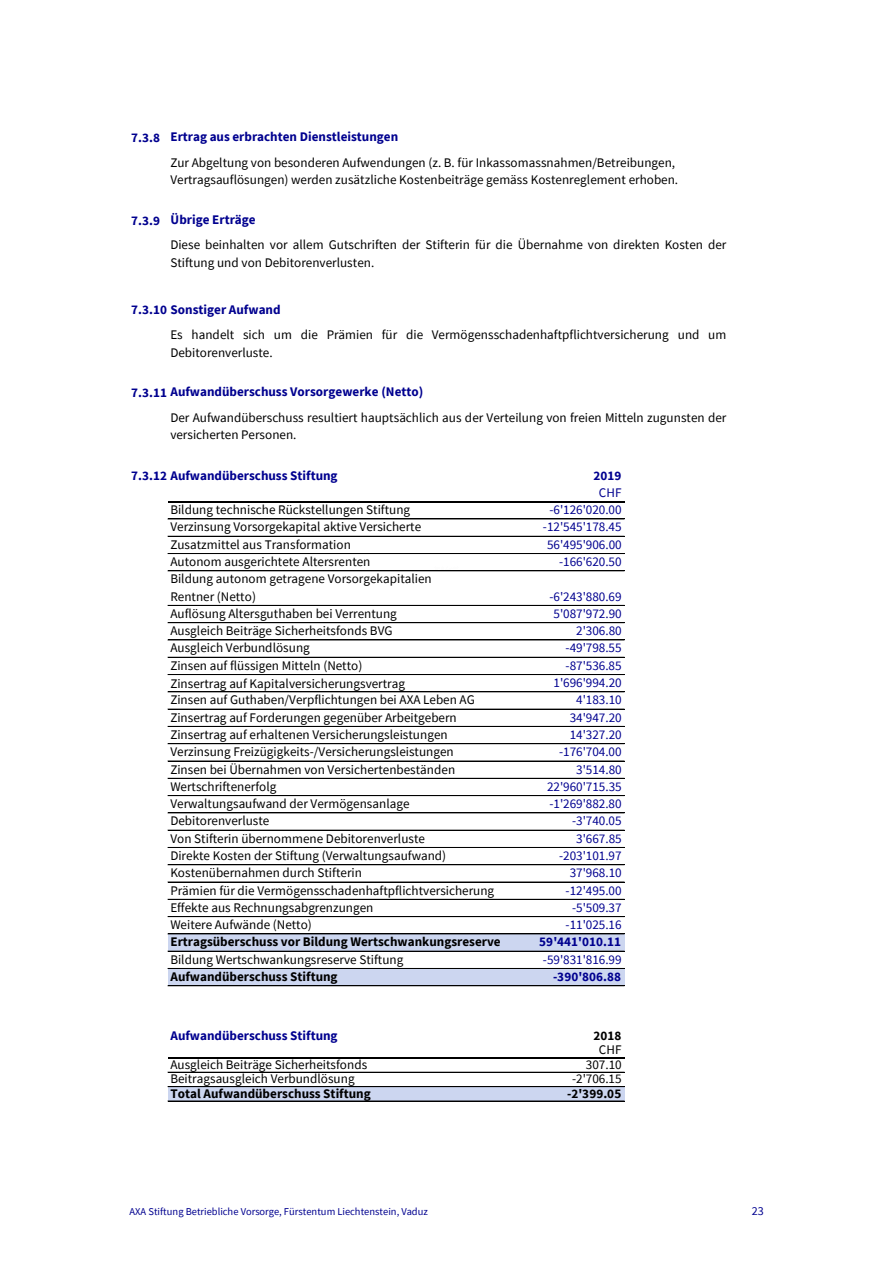
<style>
.page{position:relative;width:893px;height:1263px;background:#fff}
.page>*{position:absolute;margin:0;border:0;box-sizing:border-box;transform-origin:0 0}
.t1{font:13.2px/17.9px "Source Sans Pro";color:#000}
.t2{font:13.2px "Source Sans Pro";letter-spacing:-.005em;color:#00008f}
.t3{font:700 13.2px "Source Sans Pro";color:#00008f}
.t4{font:700 13.2px "Source Sans Pro";color:#000}
.t5{font:12px "Source Sans Pro";color:#00008f}
.t6{font:10.5px "Source Sans Pro";color:#00008f}
</style>
<div class="page">
<img style="left:193px;top:501px;width:432px;height:595px">
<div style="left:168px;top:933px;width:456px;height:18px;background:#ccd6f0"></div>
<div style="left:168px;top:968px;width:456px;height:17px;background:#ccd6f0"></div>
<div style="left:168px;top:1086px;width:456px;height:15px;background:#ccd6f0"></div>
<hr style="left:168px;top:501px;width:456px;height:1px;background:#000">
<hr style="left:168px;top:519px;width:456px;height:1px;background:#000">
<hr style="left:168px;top:536px;width:456px;height:1px;background:#000">
<hr style="left:168px;top:553px;width:456px;height:1px;background:#000">
<hr style="left:168px;top:570px;width:456px;height:1px;background:#000">
<hr style="left:168px;top:571px;width:456px;height:1px;background:#000">
<hr style="left:168px;top:605px;width:456px;height:1px;background:#000">
<hr style="left:168px;top:622px;width:456px;height:1px;background:#000">
<hr style="left:168px;top:639px;width:456px;height:1px;background:#000">
<hr style="left:168px;top:640px;width:456px;height:1px;background:#000">
<hr style="left:168px;top:657px;width:456px;height:1px;background:#000">
<hr style="left:168px;top:674px;width:456px;height:1px;background:#000">
<hr style="left:168px;top:691px;width:456px;height:1px;background:#000">
<hr style="left:168px;top:709px;width:456px;height:1px;background:#000">
<hr style="left:168px;top:726px;width:456px;height:1px;background:#000">
<hr style="left:168px;top:743px;width:456px;height:1px;background:#000">
<hr style="left:168px;top:760px;width:456px;height:1px;background:#000">
<hr style="left:168px;top:761px;width:456px;height:1px;background:#000">
<hr style="left:168px;top:778px;width:456px;height:1px;background:#000">
<hr style="left:168px;top:795px;width:456px;height:1px;background:#000">
<hr style="left:168px;top:812px;width:456px;height:1px;background:#000">
<hr style="left:168px;top:830px;width:456px;height:1px;background:#000">
<hr style="left:168px;top:847px;width:456px;height:1px;background:#000">
<hr style="left:168px;top:864px;width:456px;height:1px;background:#000">
<hr style="left:168px;top:881px;width:456px;height:1px;background:#000">
<hr style="left:168px;top:882px;width:456px;height:1px;background:#000">
<hr style="left:168px;top:899px;width:456px;height:1px;background:#000">
<hr style="left:168px;top:916px;width:456px;height:1px;background:#000">
<hr style="left:168px;top:933px;width:456px;height:1px;background:#000">
<hr style="left:168px;top:951px;width:456px;height:1px;background:#000">
<hr style="left:168px;top:968px;width:456px;height:1px;background:#000">
<hr style="left:168px;top:985px;width:456px;height:1px;background:#000">
<hr style="left:168px;top:1057px;width:456px;height:1px;background:#000">
<hr style="left:168px;top:1072px;width:456px;height:1px;background:#000">
<hr style="left:168px;top:1086px;width:456px;height:1px;background:#000">
<hr style="left:168px;top:1100px;width:456px;height:1px;background:#000">
<hr style="left:168px;top:1101px;width:456px;height:1px;background:#000">
<p class="t3" style="left:131px;top:129px;width:30px">7.3.8</p>
<p class="t3" style="left:131px;top:212px;width:30px">7.3.9</p>
<p class="t3" style="left:170px;top:128px;width:229px">Ertrag aus erbrachten Dienstleistungen</p>
<p class="t1" style="left:170px;top:153px;width:509px">Zur Abgeltung von besonderen Aufwendungen (z. B. für Inkassomassnahmen/Betreibungen,<br>Vertragsauflösungen) werden zusätzliche Kostenbeiträge gemäss Kostenreglement erhoben.</p>
<p class="t3" style="left:170px;top:211px;width:87px">Übrige Erträge</p>
<p class="t1" style="left:170px;top:236px;width:558px">Diese beinhalten vor allem Gutschriften der Stifterin für die Übernahme von direkten Kosten der<br>Stiftung und von Debitorenverlusten.</p>
<p class="t3" style="left:131px;top:300px;width:151px">7.3.10 Sonstiger Aufwand</p>
<p class="t1" style="left:170px;top:325px;width:557px">Es handelt sich um die Prämien für die Vermögensschadenhaftpflichtversicherung und um<br>Debitorenverluste.</p>
<p class="t3" style="left:131px;top:383px;width:294px">7.3.11 Aufwandüberschuss Vorsorgewerke (Netto)</p>
<p class="t1" style="left:170px;top:408px;width:558px">Der Aufwandüberschuss resultiert hauptsächlich aus der Verteilung von freien Mitteln zugunsten der versicherten Personen.</p>
<p class="t3" style="left:131px;top:466px;width:208px">7.3.12 Aufwandüberschuss Stiftung</p>
<p class="t1" style="left:170px;top:500px;width:241px">Bildung technische Rückstellungen Stiftung</p>
<p class="t3" style="left:593px;top:466px;width:29px">2019</p>
<p class="t2" style="left:599px;top:484px;width:24px">CHF</p>
<p class="t2" style="left:549px;top:501px;width:74px">-6'126'020.00</p>
<p class="t1" style="left:170px;top:518px;width:252px">Verzinsung Vorsorgekapital aktive Versicherte</p>
<p class="t2" style="left:543px;top:518px;width:80px">-12'545'178.45</p>
<p class="t1" style="left:170px;top:552px;width:202px">Autonom ausgerichtete Altersrenten</p>
<p class="t1" style="left:170px;top:535px;width:182px">Zusatzmittel aus Transformation</p>
<p class="t2" style="left:547px;top:536px;width:76px">56'495'906.00</p>
<p class="t2" style="left:559px;top:553px;width:64px">-166'620.50</p>
<p class="t1" style="left:170px;top:569px;width:263px">Bildung autonom getragene Vorsorgekapitalien</p>
<p class="t1" style="left:170px;top:587px;width:87px">Rentner (Netto)</p>
<p class="t1" style="left:170px;top:604px;width:228px">Auflösung Altersguthaben bei Verrentung</p>
<p class="t1" style="left:170px;top:621px;width:224px">Ausgleich Beiträge Sicherheitsfonds BVG</p>
<p class="t2" style="left:549px;top:587px;width:74px">-6'243'880.69</p>
<p class="t2" style="left:553px;top:605px;width:70px">5'087'972.90</p>
<p class="t2" style="left:576px;top:622px;width:47px">2'306.80</p>
<p class="t1" style="left:170px;top:638px;width:141px">Ausgleich Verbundlösung</p>
<p class="t2" style="left:565px;top:639px;width:58px">-49'798.55</p>
<p class="t1" style="left:170px;top:656px;width:194px">Zinsen auf flüssigen Mitteln (Netto)</p>
<p class="t1" style="left:170px;top:674px;width:236px">Zinsertrag auf Kapitalversicherungsvertrag</p>
<p class="t2" style="left:565px;top:657px;width:58px">-87'536.85</p>
<p class="t2" style="left:553px;top:674px;width:70px">1'696'994.20</p>
<p class="t1" style="left:170px;top:690px;width:306px">Zinsen auf Guthaben/Verpflichtungen bei AXA Leben AG</p>
<p class="t2" style="left:576px;top:691px;width:47px">4'183.10</p>
<p class="t1" style="left:170px;top:708px;width:288px">Zinsertrag auf Forderungen gegenüber Arbeitgebern</p>
<p class="t2" style="left:570px;top:708px;width:53px">34'947.20</p>
<p class="t1" style="left:170px;top:725px;width:279px">Zinsertrag auf erhaltenen Versicherungsleistungen</p>
<p class="t2" style="left:570px;top:726px;width:53px">14'327.20</p>
<p class="t1" style="left:170px;top:742px;width:285px">Verzinsung Freizügigkeits-/Versicherungsleistungen</p>
<p class="t2" style="left:559px;top:743px;width:64px">-176'704.00</p>
<p class="t1" style="left:170px;top:759px;width:286px">Zinsen bei Übernahmen von Versichertenbeständen</p>
<p class="t2" style="left:576px;top:760px;width:47px">3'514.80</p>
<p class="t1" style="left:170px;top:777px;width:108px">Wertschriftenerfolg</p>
<p class="t2" style="left:547px;top:778px;width:76px">22'960'715.35</p>
<p class="t1" style="left:170px;top:794px;width:241px">Verwaltungsaufwand der Vermögensanlage</p>
<p class="t2" style="left:549px;top:795px;width:74px">-1'269'882.80</p>
<p class="t1" style="left:170px;top:811px;width:101px">Debitorenverluste</p>
<p class="t2" style="left:572px;top:812px;width:51px">-3'740.05</p>
<p class="t1" style="left:170px;top:829px;width:256px">Von Stifterin übernommene Debitorenverluste</p>
<p class="t2" style="left:576px;top:829px;width:47px">3'667.85</p>
<p class="t1" style="left:170px;top:846px;width:277px">Direkte Kosten der Stiftung (Verwaltungsaufwand)</p>
<p class="t2" style="left:559px;top:847px;width:64px">-203'101.97</p>
<p class="t1" style="left:170px;top:863px;width:193px">Kostenübernahmen durch Stifterin</p>
<p class="t2" style="left:570px;top:864px;width:53px">37'968.10</p>
<p class="t1" style="left:170px;top:880px;width:325px">Prämien für die Vermögensschadenhaftpflichtversicherung</p>
<p class="t2" style="left:565px;top:881px;width:58px">-12'495.00</p>
<p class="t1" style="left:170px;top:898px;width:205px">Effekte aus Rechnungsabgrenzungen</p>
<p class="t2" style="left:572px;top:899px;width:51px">-5'509.37</p>
<p class="t1" style="left:170px;top:915px;width:143px">Weitere Aufwände (Netto)</p>
<p class="t2" style="left:565px;top:916px;width:58px">-11'025.16</p>
<p class="t3" style="left:539px;top:933px;width:83px">59'441'010.11</p>
<p class="t4" style="left:170px;top:933px;width:332px">Ertragsüberschuss vor Bildung Wertschwankungsreserve</p>
<p class="t1" style="left:170px;top:950px;width:235px">Bildung Wertschwankungsreserve Stiftung</p>
<p class="t2" style="left:543px;top:950px;width:80px">-59'831'816.99</p>
<p class="t4" style="left:170px;top:968px;width:169px">Aufwandüberschuss Stiftung</p>
<p class="t3" style="left:553px;top:968px;width:70px">-390'806.88</p>
<p class="t3" style="left:170px;top:1027px;width:169px">Aufwandüberschuss Stiftung</p>
<p class="t4" style="left:593px;top:1027px;width:29px">2018</p>
<p class="t1" style="left:599px;top:1040px;width:24px">CHF</p>
<p class="t1" style="left:170px;top:1055px;width:198px">Ausgleich Beiträge Sicherheitsfonds</p>
<p class="t1" style="left:586px;top:1055px;width:37px">307.10</p>
<p class="t1" style="left:170px;top:1069px;width:186px">Beitragsausgleich Verbundlösung</p>
<p class="t1" style="left:572px;top:1069px;width:51px">-2'706.15</p>
<p class="t4" style="left:170px;top:1084px;width:202px">Total Aufwandüberschuss Stiftung</p>
<p class="t4" style="left:567px;top:1084px;width:56px">-2'399.05</p>
<p class="t6" style="left:129px;top:1204px;width:300px">AXA Stiftung Betriebliche Vorsorge, Fürstentum Liechtenstein, Vaduz</p>
<p class="t5" style="left:752px;top:1202px;width:13px">23</p>
</div>
